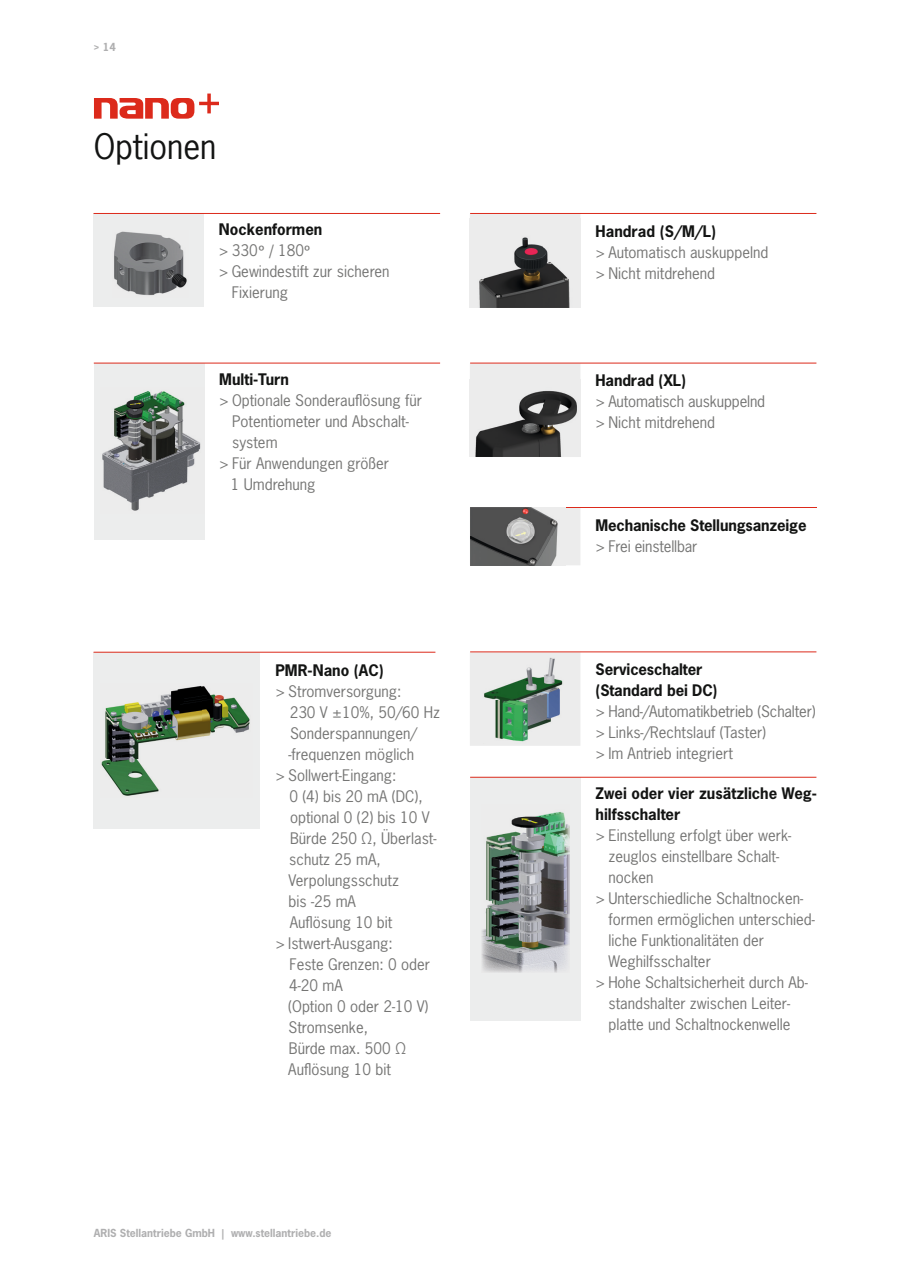
<style>
.page{position:relative;width:910px;height:1280px;background:#fff}
.page>*{position:absolute;margin:0;border:0;box-sizing:border-box;transform-origin:0 0}
.t1{font:33px "News Gothic Std";color:#131413}
.t2{font:15px/21px "News Gothic Std";color:#757574}
.t3{font:700 15px/21px "News Gothic Std";color:#131413}
.t4{font:700 10.5px "News Gothic Std";color:#afafb0}
.s1{font-family:"Meta"}
</style>
<div class="page">
<div style="left:94px;top:213px;width:110px;height:94px;background:#eceded"></div>
<hr style="left:94px;top:213px;width:346px;height:1px;background:#dc2a1b">
<svg style="left:470px;top:214px;width:110px;height:5px"></svg>
<div style="left:470px;top:652px;width:110px;height:94px;background:#ececec"></div>
<div style="left:470px;top:364px;width:110px;height:93px;background:#ececec"></div>
<svg style="left:566px;top:508px;width:14px;height:57px"></svg>
<div style="left:94px;top:653px;width:166px;height:176px;background:#eceded"></div>
<hr style="left:470px;top:213px;width:346px;height:1px;background:#dc2a1b">
<hr style="left:470px;top:651px;width:346px;height:1px;background:#dc2a1b">
<hr style="left:470px;top:363px;width:346px;height:1px;background:#dc2a1b">
<hr style="left:470px;top:507px;width:346px;height:1px;background:#dc2a1b">
<hr style="left:94px;top:652px;width:341px;height:1px;background:#dc2a1b">
<div style="left:94px;top:363px;width:110px;height:176px;background:#eceded"></div>
<div style="left:470px;top:777px;width:111px;height:244px;background:#eceded"></div>
<hr style="left:94px;top:363px;width:346px;height:1px;background:#dc2a1b">
<hr style="left:470px;top:777px;width:346px;height:1px;background:#dc2a1b">
<img style="left:114px;top:231px;width:73px;height:65px">
<img style="left:102px;top:387px;width:103px;height:127px">
<img style="left:101px;top:686px;width:149px;height:110px">
<img style="left:480px;top:657px;width:84px;height:87px">
<img style="left:481px;top:812px;width:88px;height:160px">
<svg style="left:94px;top:94px;width:125px;height:25px"></svg>
<img style="left:470px;top:380px;width:111px;height:76px">
<img style="left:470px;top:507px;width:96px;height:58px">
<img style="left:470px;top:219px;width:110px;height:88px">
<p class="t4" style="left:94px;top:40px;width:24px">&gt; 14</p>
<h1 class="t1" style="left:94px;top:125px;width:124px">Optionen</h1>
<p class="t3" style="left:219px;top:219px;width:105px">Nockenformen</p>
<p class="t2" style="left:219px;top:240px;width:93px">&gt; 330<span class="s1">° /</span> 180<span class="s1">°</span></p>
<p class="t2" style="left:219px;top:261px;width:172px">&gt; Gewindestift zur sicheren</p>
<p class="t2" style="left:232px;top:282px;width:58px">Fixierung</p>
<p class="t3" style="left:219px;top:369px;width:71px">Multi-Turn</p>
<p class="t2" style="left:219px;top:390px;width:204px">&gt; Optionale Sonderauflösung für</p>
<p class="t2" style="left:232px;top:411px;width:178px">Potentiometer und Abschalt-</p>
<p class="t2" style="left:232px;top:432px;width:47px">system</p>
<p class="t2" style="left:219px;top:453px;width:171px">&gt; Für Anwendungen größer</p>
<p class="t2" style="left:231px;top:474px;width:86px">1 Umdrehung</p>
<p class="t3" style="left:276px;top:659px;width:110px">PMR-Nano (AC)</p>
<p class="t2" style="left:276px;top:680px;width:127px">&gt; Stromversorgung:</p>
<p class="t2" style="left:290px;top:701px;width:152px">230 V ±10%, 50/60 Hz</p>
<p class="t2" style="left:290px;top:722px;width:129px">Sonderspannungen/</p>
<p class="t2" style="left:288px;top:743px;width:127px">-frequenzen möglich</p>
<p class="t2" style="left:276px;top:764px;width:123px">&gt; Sollwert-Eingang:</p>
<p class="t2" style="left:289px;top:785px;width:135px">0 (4) bis 20 mA (DC),</p>
<p class="t2" style="left:290px;top:806px;width:141px">optional 0 (2) bis 10 V</p>
<p class="t2" style="left:290px;top:827px;width:148px">Bürde 250 Ω, Überlast-</p>
<p class="t2" style="left:289px;top:848px;width:93px">schutz 25 mA,</p>
<p class="t2" style="left:288px;top:869px;width:112px">Verpolungsschutz</p>
<p class="t2" style="left:288px;top:890px;width:69px">bis -25 mA</p>
<p class="t2" style="left:290px;top:911px;width:104px">Auflösung 10 bit</p>
<p class="t2" style="left:276px;top:932px;width:119px">&gt; Istwert-Ausgang:</p>
<p class="t2" style="left:289px;top:953px;width:142px">Feste Grenzen: 0 oder</p>
<p class="t2" style="left:289px;top:974px;width:55px">4-20 mA</p>
<p class="t2" style="left:288px;top:995px;width:142px">(Option 0 oder 2-10 V)</p>
<p class="t2" style="left:288px;top:1016px;width:81px">Stromsenke,</p>
<p class="t2" style="left:289px;top:1037px;width:119px">Bürde max. 500 Ω</p>
<p class="t2" style="left:288px;top:1058px;width:104px">Auflösung 10 bit</p>
<p class="t4" style="left:94px;top:1226px;width:239px">ARIS Stellantriebe GmbH | www.stellantriebe.de</p>
<p class="t3" style="left:596px;top:220px;width:122px">Handrad (S/M/L)</p>
<p class="t2" style="left:596px;top:242px;width:174px">&gt; Automatisch auskuppelnd &gt; Nicht mitdrehend</p>
<p class="t3" style="left:596px;top:370px;width:92px">Handrad (XL)</p>
<p class="t2" style="left:596px;top:391px;width:171px">&gt; Automatisch auskuppelnd &gt; Nicht mitdrehend</p>
<p class="t3" style="left:596px;top:514px;width:213px">Mechanische Stellungsanzeige</p>
<p class="t2" style="left:596px;top:535px;width:103px">&gt; Frei einstellbar</p>
<p class="t3" style="left:596px;top:659px;width:123px">Serviceschalter (Standard bei DC)</p>
<p class="t2" style="left:596px;top:701px;width:222px">&gt; Hand-/Automatikbetrieb (Schalter) &gt; Links-/Rechtslauf (Taster)<br>&gt; Im Antrieb integriert</p>
<p class="t3" style="left:596px;top:783px;width:223px">Zwei oder vier zusätzliche Weg&shy;hilfsschalter</p>
<p class="t2" style="left:596px;top:825px;width:197px">&gt; Einstellung erfolgt über werk-</p>
<p class="t2" style="left:608px;top:846px;width:172px">zeuglos einstellbare Schalt-</p>
<p class="t2" style="left:608px;top:867px;width:47px">nocken</p>
<p class="t2" style="left:596px;top:888px;width:209px">&gt; Unterschiedliche Schaltnocken-</p>
<p class="t2" style="left:608px;top:909px;width:208px">formen ermöglichen unterschied-</p>
<p class="t2" style="left:608px;top:930px;width:157px">liche Funktionalitäten der</p>
<p class="t2" style="left:608px;top:951px;width:104px">Weghilfsschalter</p>
<p class="t2" style="left:596px;top:972px;width:214px">&gt; Hohe Schaltsicherheit durch Ab-</p>
<p class="t2" style="left:608px;top:993px;width:183px">standshalter zwischen Leiter-</p>
<p class="t2" style="left:608px;top:1014px;width:183px">platte und Schaltnockenwelle</p>
</div>
